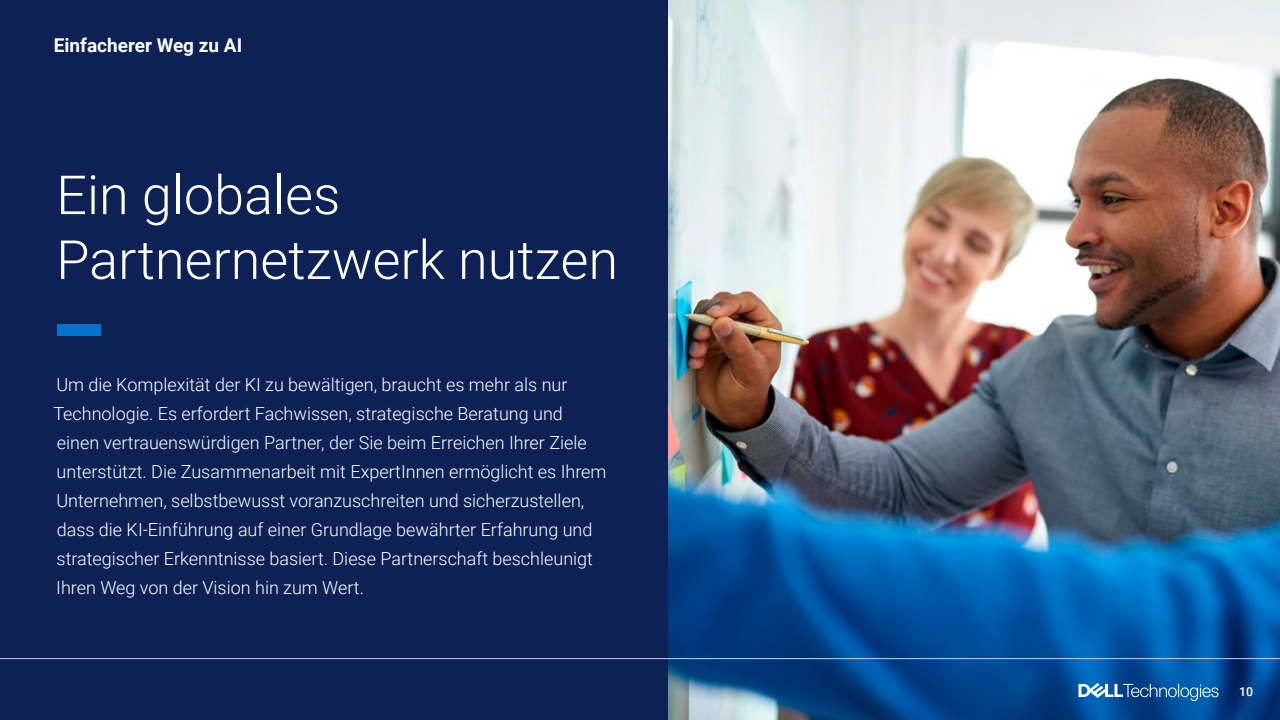
<style>
.page{position:relative;width:1280px;height:720px;background:#0d2155}
.page>*{position:absolute;margin:0;border:0;box-sizing:border-box;transform-origin:0 0}
.t1{font:300 54px/64.8px "Roboto";color:#fff}
.t2{font:700 19px "Roboto";color:#fff}
.t3{font:300 18px/29px "Roboto";color:#fff}
.t4{font:500 12.4px "Roboto";color:#fff}
</style>
<div class="page">
<img style="left:668px;top:0;width:612px;height:720px">
<hr style="left:0;top:658px;width:1280px;height:1px;background:#c5d4e3">
<svg style="left:1079px;top:683px;width:140px;height:18px;background:#3d7ab4"></svg>
<div style="left:57px;top:325px;width:44px;height:11px;background:#0672cb"></div>
<p class="t2" style="left:54px;top:32px;width:190px">Einfacherer Weg zu AI</p>
<h1 class="t1" style="left:56px;top:161px;width:563px">Ein globales<br>Partnernetzwerk nutzen</h1>
<p class="t3" style="left:53px;top:370px;width:555px">Um die Komplexität der KI zu bewältigen, braucht es mehr als nur Technologie. Es erfordert Fachwissen, strategische Beratung und einen vertrauenswürdigen Partner, der Sie beim Erreichen Ihrer Ziele unterstützt. Die Zusammenarbeit mit ExpertInnen ermöglicht es Ihrem Unternehmen, selbstbewusst voranzuschreiten und sicherzustellen, dass die KI-Einführung auf einer Grundlage bewährter Erfahrung und strategischer Erkenntnisse basiert. Diese Partnerschaft beschleunigt Ihren Weg von der Vision hin zum Wert.</p>
<p class="t4" style="left:1239px;top:682px;width:16px">10</p>
</div>
